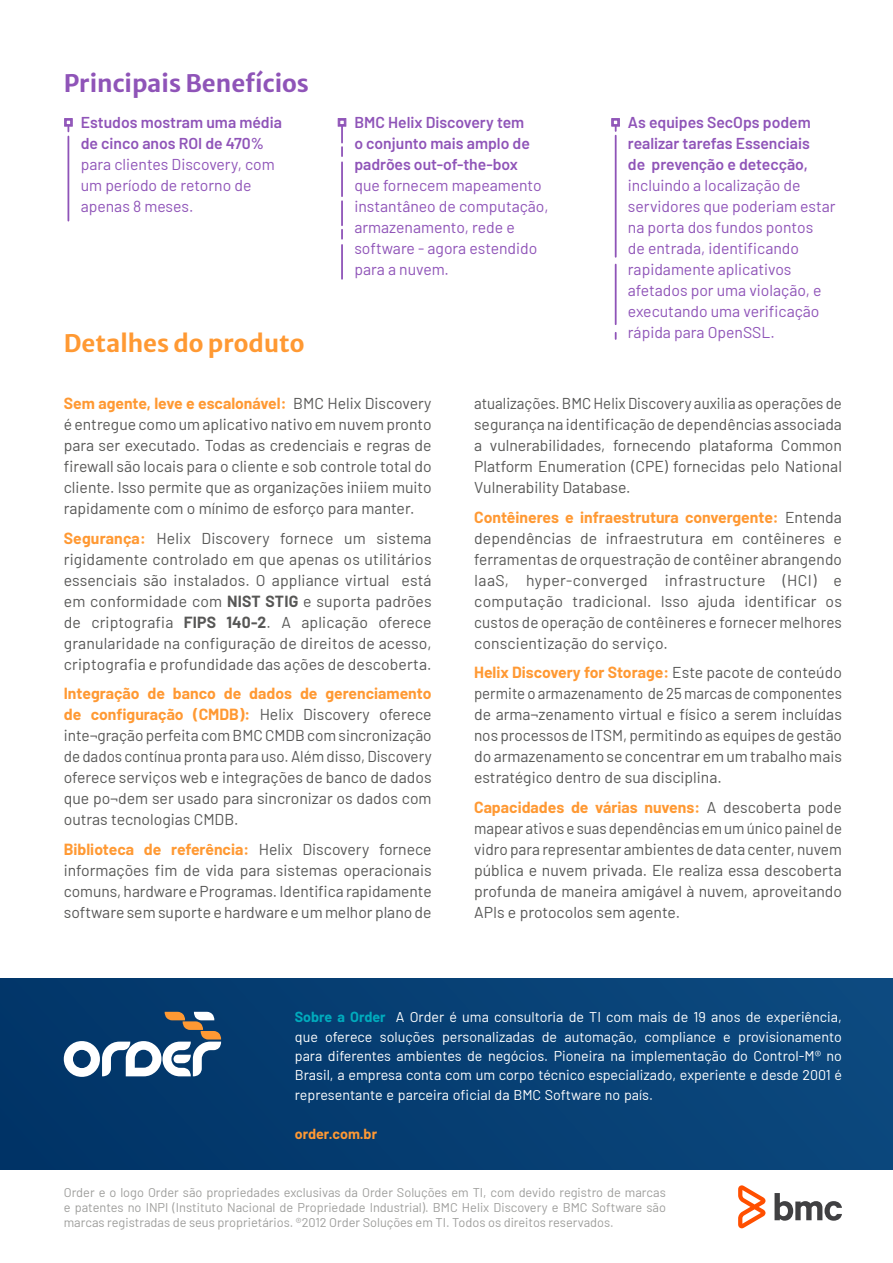
<style>
.page{position:relative;width:893px;height:1263px;background:#fff}
.page>*{position:absolute;margin:0;border:0;box-sizing:border-box;transform-origin:0 0}
.t1{font:700 24px "Merriweather Sans";color:#8f54b8}
.t2{font:700 24px "Merriweather Sans";color:#f93}
.t3{font:15.75px/21px "Barlow";color:#575756;text-align:justify}
.t4{font:15.75px/21px "Barlow";color:#8f54b8}
.t5{font:15.75px/21px "Barlow";color:#575756;text-align:justify;scale:.95 1}
.t6{font:600 15.75px/21px "Barlow";color:#8f54b8}
.t7{font:14.25px/19.5px "Barlow";color:#fff;text-align:justify}
.t8{font:700 14.25px "Barlow";color:#f93}
.t9{font:12.75px/15px "Barlow";color:#9e9e9c;text-align:justify}
.s1{font-weight:700;color:#f93}
.s2{font-weight:700}
.s3{font-weight:700;color:#00abbd}
</style>
<div class="page">
<hr style="left:341px;top:162px;width:2px;height:34px;background:#8f54b8">
<hr style="left:341px;top:245px;width:2px;height:34px;background:#8f54b8">
<hr style="left:68px;top:136px;width:1px;height:85px;background:#8f54b8">
<hr style="left:341px;top:201px;width:2px;height:24px;background:#8f54b8">
<svg style="left:341px;top:230px;width:2px;height:9px"></svg>
<hr style="left:615px;top:136px;width:2px;height:121px;background:#8f54b8">
<hr style="left:615px;top:265px;width:2px;height:59px;background:#8f54b8">
<svg style="left:615px;top:333px;width:2px;height:6px"></svg>
<div style="left:0;top:978px;width:893px;height:191px;background:#073f74"></div>
<svg style="left:64px;top:1012px;width:157px;height:65px"></svg>
<svg style="left:738px;top:1185px;width:27px;height:43px"></svg>
<svg style="left:774px;top:1193px;width:68px;height:28px"></svg>
<svg style="left:67px;top:125px;width:3px;height:6px"></svg>
<svg style="left:341px;top:125px;width:2px;height:31px"></svg>
<svg style="left:614px;top:125px;width:3px;height:6px"></svg>
<h1 class="t1" style="left:64px;top:62px;width:247px">Principais Benefícios</h1>
<p class="t6" style="left:81px;top:110px;width:203px">Estudos mostram uma média de cinco anos ROI de 470%</p>
<p class="t4" style="left:81px;top:152px;width:195px">para clientes Discovery, com um período de retorno de apenas 8 meses.</p>
<h1 class="t2" style="left:64px;top:322px;width:242px">Detalhes do produto</h1>
<p class="t6" style="left:354px;top:110px;width:177px">BMC Helix Discovery tem o conjunto mais amplo de padrões out-of-the-box</p>
<p class="t4" style="left:354px;top:173px;width:196px">que fornecem mapeamento instantâneo de computação, armazenamento, rede e software - agora estendido para a nuvem.</p>
<p class="t6" style="left:628px;top:110px;width:184px;text-align:justify">As equipes SecOps podem realizar tarefas Essenciais de prevenção e detecção,</p>
<p class="t4" style="left:628px;top:173px;width:209px">incluindo a localização de servidores que poderiam estar na porta dos fundos pontos<br>de entrada, identificando rapidamente aplicativos afetados por uma violação, e executando uma verificação rápida para OpenSSL.</p>
<p class="t3" style="left:64px;top:392px;width:369px"><span class="s1">Sem agente, leve e escalonável:</span> BMC Helix Discovery é entregue como um aplicativo nativo em nuvem pronto para ser executado. Todas as credenciais e regras de firewall são locais para o cliente e sob controle total do cliente. Isso permite que as organizações iniiem muito rapidamente com o mínimo de esforço para manter.</p>
<p class="t3" style="left:64px;top:526px;width:369px"><span class="s1">Segurança:</span> Helix Discovery fornece um sistema rigidamente controlado em que apenas os utilitários essenciais são instalados. O appliance virtual está em conformidade com <span class="s2">NIST STIG</span> e suporta padrões de criptografia <span class="s2">FIPS 140-2</span>. A aplicação oferece granularidade na configuração de direitos de acesso, criptografia e profundidade das ações de descoberta.</p>
<p class="t3" style="left:64px;top:682px;width:369px"><span class="s1">Integração de banco de dados de gerenciamento de configuração (CMDB):</span> Helix Discovery oferece inte¬gração perfeita com BMC CMDB com sincronização de dados contínua pronta para uso. Além disso, Discovery oferece serviços web e integrações de banco de dados que po¬dem ser usado para sincronizar os dados com outras tecnologias CMDB.</p>
<p class="t3" style="left:64px;top:837px;width:369px"><span class="s1">Biblioteca de referência:</span> Helix Discovery fornece informações fim de vida para sistemas operacionais comuns, hardware e Programas. Identifica rapidamente software sem suporte e hardware e um melhor plano de</p>
<p class="t5" style="left:474px;top:392px;width:389px">atualizações. BMC Helix Discovery auxilia as operações de segurança na identificação de dependências associada a vulnerabilidades, fornecendo plataforma Common Platform Enumeration (CPE) fornecidas pelo National Vulnerability Database.</p>
<p class="t3" style="left:474px;top:505px;width:369px"><span class="s1">Contêineres e infraestrutura convergente:</span> Entenda dependências de infraestrutura em contêineres e ferramentas de orquestração de contêiner abrangendo IaaS, hyper-converged infrastructure (HCI) e computação tradicional. Isso ajuda identificar os custos de operação de contêineres e fornecer melhores conscientização do serviço.</p>
<p class="t3" style="left:474px;top:661px;width:369px"><span class="s1">Helix Discovery for Storage:</span> Este pacote de conteúdo permite o armazenamento de 25 marcas de componentes de arma¬zenamento virtual e físico a serem incluídas nos processos de ITSM, permitindo as equipes de gestão do armazenamento se concentrar em um trabalho mais estratégico dentro de sua disciplina.</p>
<p class="t3" style="left:474px;top:795px;width:369px"><span class="s1">Capacidades de várias nuvens:</span> A descoberta pode mapear ativos e suas dependências em um único painel de vidro para representar ambientes de data center, nuvem pública e nuvem privada. Ele realiza essa descoberta profunda de maneira amigável à nuvem, aproveitando APIs e protocolos sem agente.</p>
<p class="t7" style="left:295px;top:1006px;width:549px"><span class="s3">Sobre a Order</span> A Order é uma consultoria de TI com mais de 19 anos de experiência, que oferece soluções personalizadas de automação, compliance e provisionamento para diferentes ambientes de negócios. Pioneira na implementação do Control-M® no Brasil, a empresa conta com um corpo técnico especializado, experiente e desde 2001 é representante e parceira oficial da BMC Software no país.</p>
<p class="t8" style="left:295px;top:1123px;width:84px">order.com.br</p>
<p class="t9" style="left:64px;top:1184px;width:604px">Order e o logo Order são propriedades exclusivas da Order Soluções em TI, com devido registro de marcas e patentes no INPI (Instituto Nacional de Propriedade Industrial). BMC Helix Discovery e BMC Software são marcas registradas de seus proprietários. ®2012 Order Soluções em TI. Todos os direitos reservados.</p>
</div>
